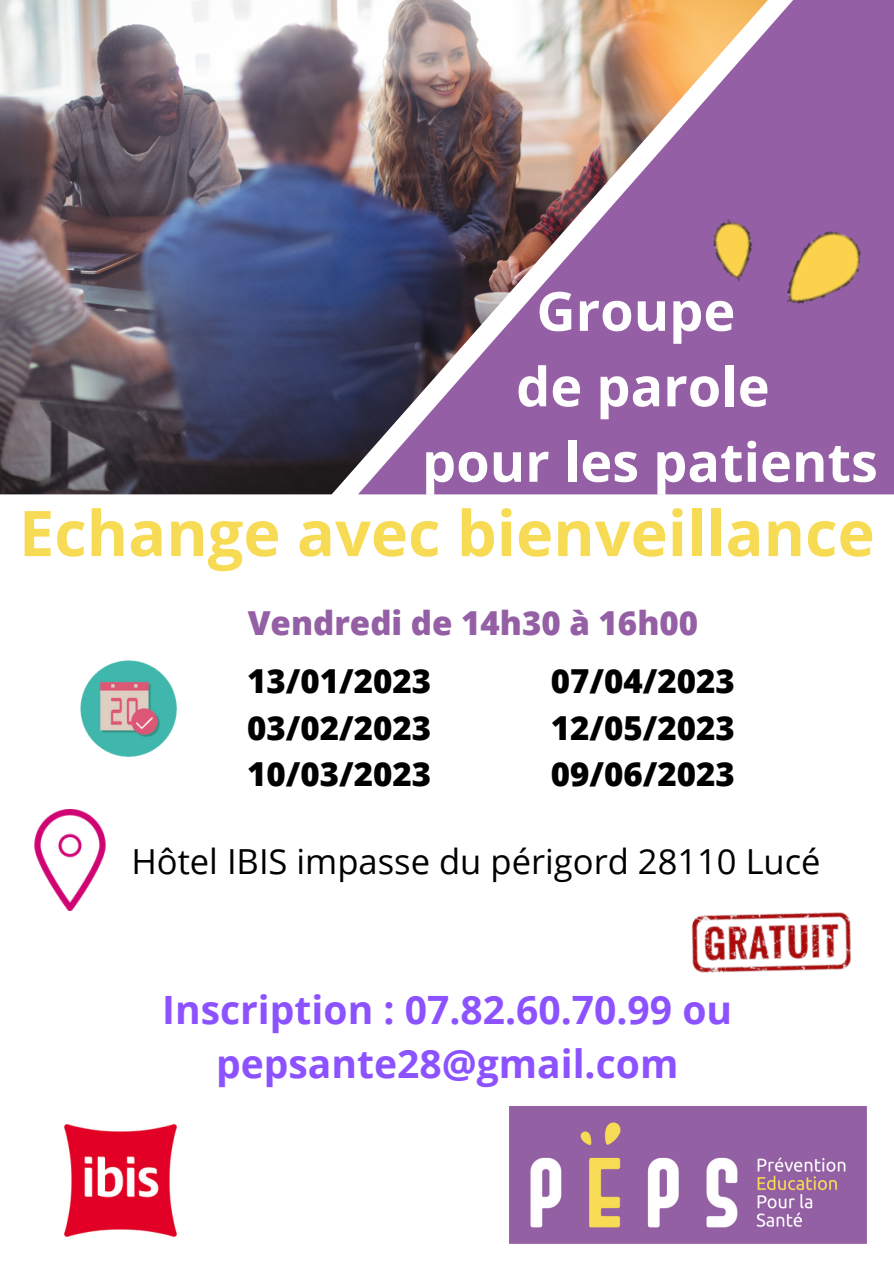
<style>
.page{position:relative;width:894px;height:1264px;background:#fff}
.page>*{position:absolute;margin:0;border:0;box-sizing:border-box;transform-origin:0 0}
.t1{font:700 63px "Open Sans";color:#f8db55}
.t2{font:700 54px/75.4px "Open Sans";color:#fff;text-align:center}
.t3{font:700 39px/54px "Open Sans";color:#8c52ff;text-align:center}
.t4{font:34.5px "Open Sans";color:#000}
.t5{font:800 33px/46.2px "Open Sans";color:#000;text-align:justify}
.t6{font:800 33px "Open Sans";color:#945fa4}
</style>
<div class="page">
<img style="left:0;top:0;width:358px;height:494px">
<img style="left:358px;top:0;width:535px;height:494px">
<img style="left:509px;top:1106px;width:357px;height:137px">
<img style="left:64px;top:1124px;width:113px;height:113px">
<img style="left:673px;top:168px;width:217px;height:177px">
<img style="left:80px;top:660px;width:98px;height:98px">
<img style="left:34px;top:810px;width:72px;height:100px">
<img style="left:691px;top:912px;width:161px;height:61px">
<h2 class="t2" style="left:422px;top:272px;width:457px">Groupe<br>de parole<br>pour les patients</h2>
<h1 class="t1" style="left:19px;top:489px;width:857px">Echange avec bienveillance</h1>
<p class="t6" style="left:247px;top:600px;width:452px">Vendredi de 14h30 à 16h00</p>
<p class="t5" style="left:247px;top:657px;width:185px">13/01/2023<br>03/02/2023<br>10/03/2023</p>
<p class="t5" style="left:550px;top:657px;width:185px">07/04/2023<br>12/05/2023<br>09/06/2023</p>
<p class="t4" style="left:131px;top:836px;width:690px">Hôtel IBIS impasse du périgord 28110 Lucé</p>
<p class="t3" style="left:162px;top:981px;width:571px">Inscription : 07.82.60.70.99 ou pepsante28@gmail.com</p>
</div>
